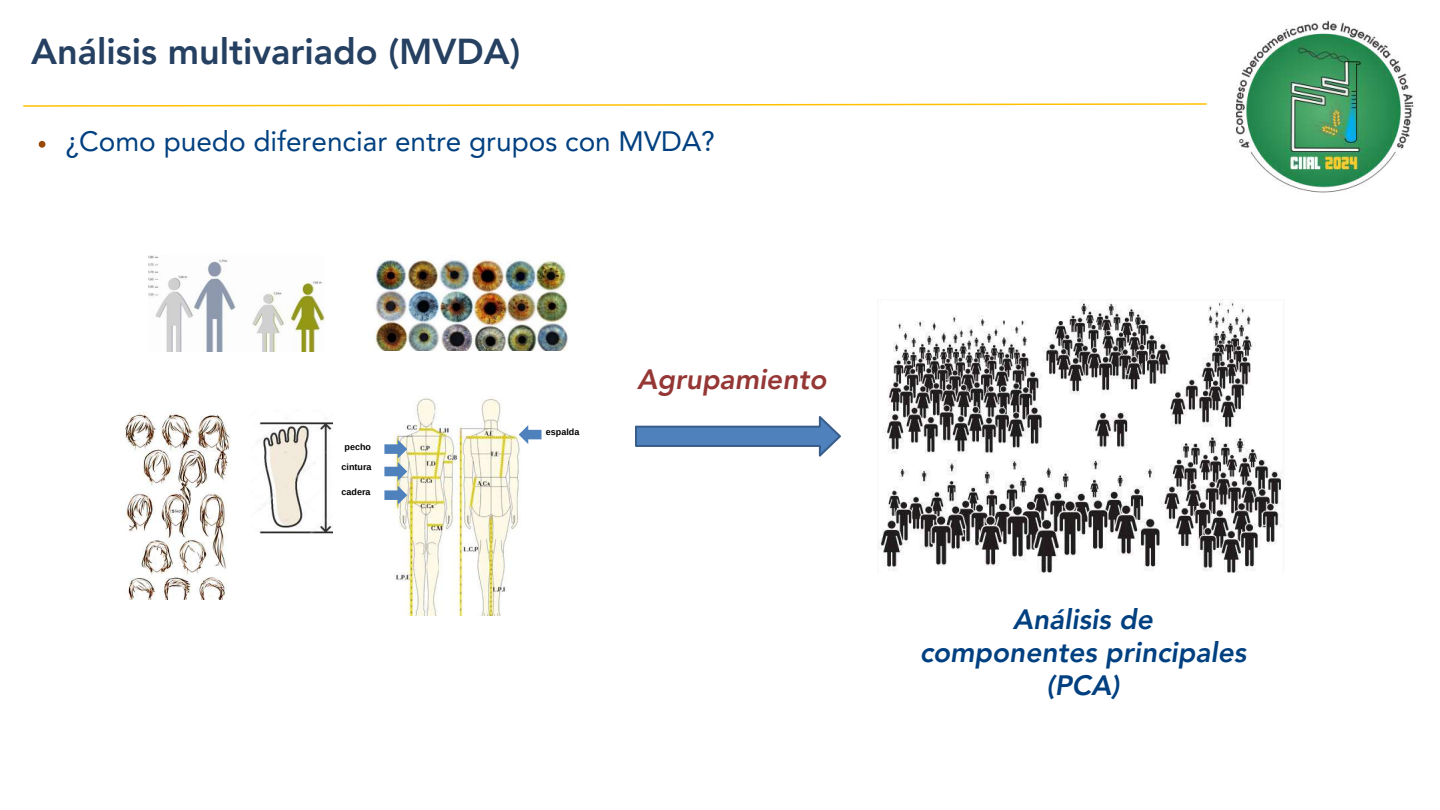
<style>
.page{position:relative;width:1440px;height:810px;background:#fff}
.page>*{position:absolute;margin:0;border:0;box-sizing:border-box;transform-origin:0 0}
.t1{font:800 36px "Avenir LT Pro";color:#254061}
.t2{font:28px "Avenir LT Pro";color:#004080}
.t3{font:italic 800 28px/33px "Avenir LT Pro";color:#004080;text-align:center}
.t4{font:italic 800 28px "Avenir LT Pro";color:#953735}
.t5{font:700 9px "Arimo";color:#000}
</style>
<div class="page">
<img style="left:1235px;top:20px;width:180px;height:173px">
<svg style="left:23px;top:103px;width:1184px;height:4px"></svg>
<img style="left:149px;top:255px;width:176px;height:96px">
<img style="left:124px;top:412px;width:107px;height:187px">
<img style="left:258px;top:418px;width:75px;height:116px">
<img style="left:369px;top:255px;width:199px;height:96px">
<img style="left:393px;top:398px;width:127px;height:218px">
<svg style="left:384px;top:440px;width:23px;height:65px"></svg>
<svg style="left:519px;top:425px;width:23px;height:19px"></svg>
<img style="left:878px;top:300px;width:404px;height:273px">
<svg style="left:39px;top:141px;width:6px;height:7px"></svg>
<svg style="left:635px;top:416px;width:206px;height:41px"></svg>
<p class="t1" style="left:31px;top:36px;width:491px">Análisis multivariado (MVDA)</p>
<p class="t2" style="left:66px;top:130px;width:651px">¿Como puedo diferenciar entre grupos con MVDA?</p>
<p class="t5" style="left:345px;top:442px;width:28px">pecho</p>
<p class="t5" style="left:342px;top:462px;width:31px">cintura</p>
<p class="t5" style="left:342px;top:487px;width:31px">cadera</p>
<p class="t5" style="left:546px;top:427px;width:35px">espalda</p>
<p class="t4" style="left:637px;top:368px;width:191px">Agrupamiento</p>
<p class="t3" style="left:920px;top:605px;width:328px">Análisis de<br>componentes principales (PCA)</p>
</div>
